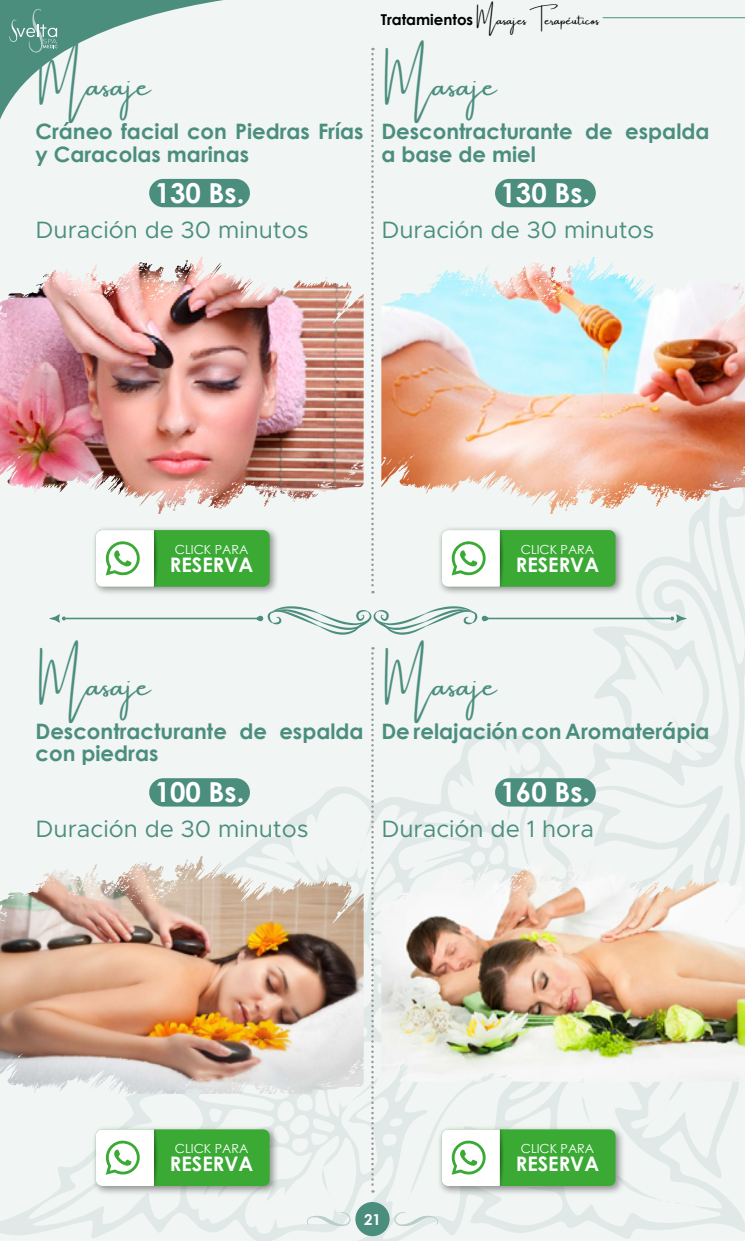
<style>
.page{position:relative;width:745px;height:1241px;background:#fff}
.page>*{position:absolute;margin:0;border:0;box-sizing:border-box;transform-origin:0 0}
.t1{font:30px "Amsterdam One";color:#4b8e7e}
.t2{font:700 27.5px "Century Gothic";color:#fff}
.t3{font:23.75px "Metropolis";color:#4b8e7e}
.t4{font:700 21.25px/22.5px "Century Gothic";color:#4b8e7e}
.t5{font:700 20px "Century Gothic";color:#fff}
.t6{font:700 15px "Century Gothic";color:#fff}
.t7{font:12.5px "Century Gothic";color:#fff}
.t8{font:12.5px "Amsterdam One";color:#000}
.s1{font-family:"Century Gothic";font-weight:700;font-size:15px}
</style>
<div class="page">
<img style="left:0;top:0;width:744px;height:467px">
<img style="left:0;top:467px;width:744px;height:773px">
<svg style="left:699px;top:1005px;width:5px;height:24px"></svg>
<svg style="left:615px;top:1174px;width:75px;height:31px"></svg>
<svg style="left:581px;top:1095px;width:23px;height:30px"></svg>
<svg style="left:698px;top:931px;width:10px;height:63px"></svg>
<svg style="left:406px;top:1194px;width:4px;height:7px"></svg>
<svg style="left:649px;top:1040px;width:48px;height:82px"></svg>
<svg style="left:298px;top:1020px;width:3px;height:6px"></svg>
<svg style="left:265px;top:1055px;width:3px;height:4px"></svg>
<svg style="left:308px;top:1044px;width:6px;height:13px"></svg>
<svg style="left:264px;top:1032px;width:6px;height:6px"></svg>
<svg style="left:281px;top:1050px;width:4px;height:4px"></svg>
<svg style="left:203px;top:1195px;width:40px;height:3px"></svg>
<svg style="left:507px;top:806px;width:4px;height:16px"></svg>
<svg style="left:320px;top:1167px;width:10px;height:28px"></svg>
<svg style="left:464px;top:911px;width:3px;height:8px"></svg>
<div style="left:663px;top:695px;width:31px;height:55px;background:#f1f5f4"></div>
<svg style="left:268px;top:950px;width:43px;height:30px"></svg>
<svg style="left:414px;top:861px;width:10px;height:5px"></svg>
<div style="left:355px;top:1201px;width:34px;height:34px;background:#4b8e7e;border-radius:50%"></div>
<div style="left:149px;top:179px;width:101px;height:28px;background:#4b8e7e;border-radius:14px"></div>
<div style="left:149px;top:778px;width:101px;height:28px;background:#4b8e7e;border-radius:14px"></div>
<div style="left:494px;top:179px;width:101px;height:28px;background:#4b8e7e;border-radius:14px"></div>
<div style="left:494px;top:778px;width:101px;height:28px;background:#4b8e7e;border-radius:14px"></div>
<img style="left:173px;top:257px;width:28px;height:27px">
<img style="left:173px;top:856px;width:28px;height:27px">
<img style="left:564px;top:257px;width:28px;height:27px">
<img style="left:564px;top:856px;width:28px;height:27px">
<div style="left:92px;top:526px;width:187px;height:70px;background:#000;opacity:.41"></div>
<div style="left:96px;top:530px;width:173px;height:56px;background:#3aaa35;border-radius:6px"></div>
<svg style="left:96px;top:530px;width:62px;height:56px;background:#daedda"></svg>
<div style="left:92px;top:1125px;width:187px;height:70px;background:#000;opacity:.41"></div>
<div style="left:96px;top:1129px;width:173px;height:56px;background:#3aaa35;border-radius:6px"></div>
<svg style="left:96px;top:1129px;width:62px;height:56px;background:#daedd9"></svg>
<div style="left:437px;top:526px;width:188px;height:70px;background:#000;opacity:.41"></div>
<div style="left:441px;top:530px;width:174px;height:56px;background:#3aaa35;border-radius:6px"></div>
<svg style="left:441px;top:530px;width:63px;height:56px;background:#daedd9"></svg>
<div style="left:437px;top:1125px;width:188px;height:70px;background:#000;opacity:.41"></div>
<div style="left:441px;top:1129px;width:174px;height:56px;background:#3aaa35;border-radius:6px"></div>
<svg style="left:441px;top:1129px;width:63px;height:56px;background:#d9edd8"></svg>
<svg style="left:49px;top:606px;width:637px;height:28px"></svg>
<svg style="left:371px;top:171px;width:2px;height:422px"></svg>
<svg style="left:338px;top:647px;width:57px;height:545px"></svg>
<svg style="left:0;top:0;width:419px;height:171px;fill:#f1f5f4"></svg>
<svg style="left:9px;top:9px;width:48px;height:44px;background:#619c8e"></svg>
<svg style="left:306px;top:1211px;width:45px;height:14px"></svg>
<svg style="left:393px;top:1207px;width:45px;height:18px"></svg>
<hr style="left:602px;top:17px;width:142px;height:1px;background:#4b8e7e">
<p class="t8" style="left:380px;top:14px;width:221px"><span class="s1">Tratamientos</span> Masajes Terapéuticos</p>
<h1 class="t1" style="left:39px;top:70px;width:113px">Masaje</h1>
<p class="t4" style="left:35px;top:120px;width:329px">Cráneo facial con Piedras Frías y Caracolas marinas</p>
<h1 class="t1" style="left:384px;top:70px;width:113px">Masaje</h1>
<p class="t4" style="left:381px;top:120px;width:329px">Descontracturante de espalda a base de miel</p>
<p class="t2" style="left:154px;top:175px;width:91px">130 Bs.</p>
<p class="t2" style="left:500px;top:175px;width:91px">130 Bs.</p>
<p class="t3" style="left:35px;top:215px;width:274px">Duración de 30 minutos</p>
<p class="t3" style="left:381px;top:215px;width:274px">Duración de 30 minutos</p>
<p class="t7" style="left:175px;top:541px;width:75px">CLICK PARA</p>
<p class="t5" style="left:170px;top:552px;width:85px">RESERVA</p>
<p class="t7" style="left:520px;top:541px;width:75px">CLICK PARA</p>
<p class="t5" style="left:515px;top:552px;width:85px">RESERVA</p>
<h1 class="t1" style="left:39px;top:668px;width:113px">Masaje</h1>
<p class="t4" style="left:35px;top:719px;width:329px">Descontracturante de espalda con piedras</p>
<h1 class="t1" style="left:384px;top:668px;width:113px">Masaje</h1>
<p class="t4" style="left:381px;top:719px;width:329px">De relajación con Aromaterápia</p>
<p class="t2" style="left:154px;top:774px;width:91px">100 Bs.</p>
<p class="t2" style="left:500px;top:774px;width:91px">160 Bs.</p>
<p class="t3" style="left:35px;top:814px;width:274px">Duración de 30 minutos</p>
<p class="t3" style="left:381px;top:814px;width:214px">Duración de 1 hora</p>
<p class="t7" style="left:175px;top:1139px;width:75px">CLICK PARA</p>
<p class="t5" style="left:170px;top:1151px;width:85px">RESERVA</p>
<p class="t7" style="left:520px;top:1139px;width:75px">CLICK PARA</p>
<p class="t5" style="left:515px;top:1151px;width:85px">RESERVA</p>
<p class="t6" style="left:364px;top:1209px;width:18px">21</p>
</div>
